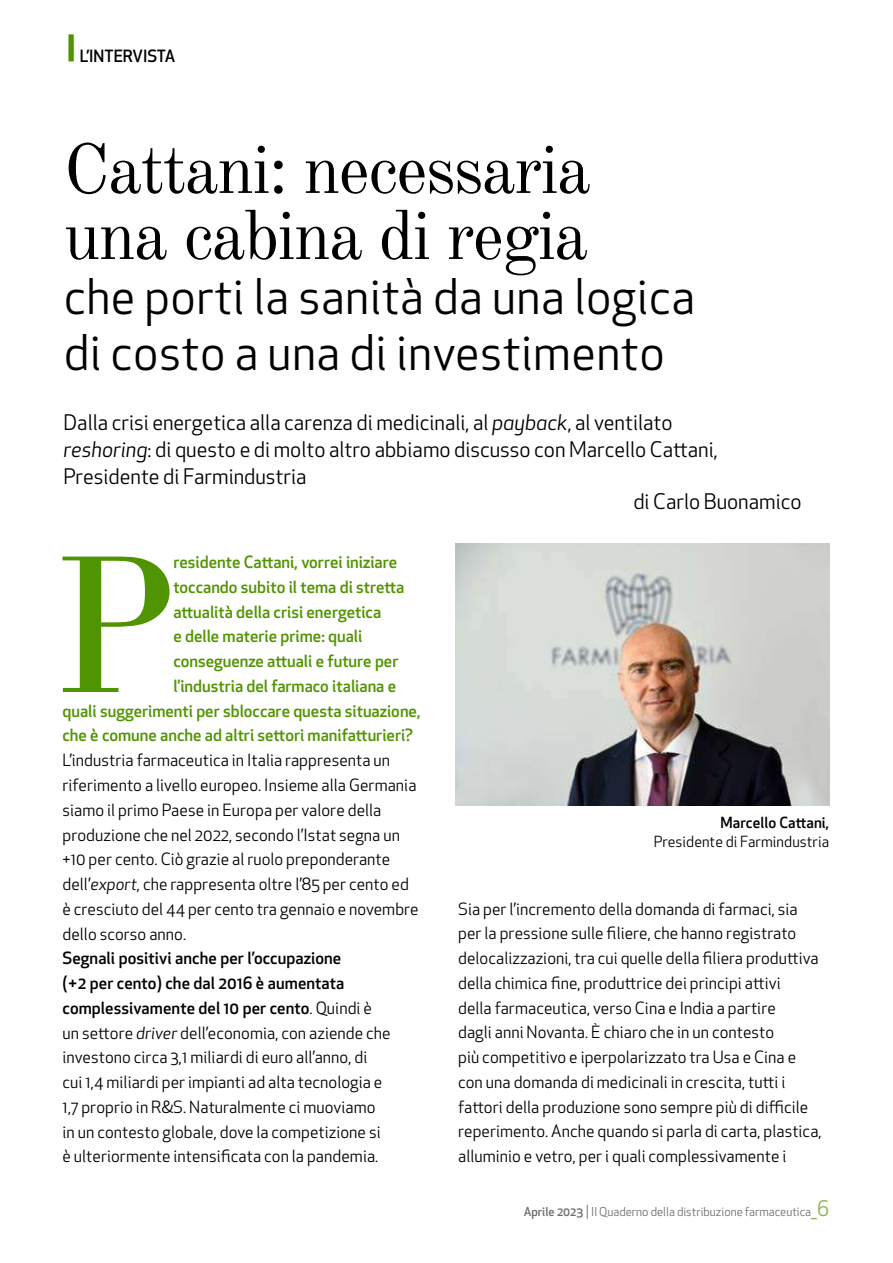
<style>
.page{position:relative;width:893px;height:1263px;background:#fff}
.page>*{position:absolute;margin:0;border:0;box-sizing:border-box;transform-origin:0 0}
.t1{font:191.85px "Bodoni BE";color:#519401}
.t2{font:69px/66px "Old Standard";letter-spacing:-.03em;color:#000}
.t3{font:48px/55.5px "Apex New";letter-spacing:.01em;color:#000}
.t4{font:21px/27px "Apex New";color:#000}
.t5{font:16.5px/24.8px "Apex New";letter-spacing:.005em;color:#000}
.t6{font:500 16.5px "Apex New";color:#519401}
.t7{font:500 16.5px "Apex New";color:#000}
.t8{font:15px "Apex New";letter-spacing:.005em;color:#000}
.t9{font:500 15px "Apex New";letter-spacing:.005em;color:#000}
.t10{font:12px "Apex New";color:#706f6f}
.s1{font-style:italic}
.s2{font-weight:500}
.s3{font-size:13.5px}
.s4{font-size:21px;color:#85b44d}
</style>
<div class="page">
<img style="left:455px;top:543px;width:374px;height:263px">
<p class="t7" style="left:68px;top:44px;width:109px"><sup>|</sup> L’INTERVISTA</p>
<h2 class="t2" style="left:64px;top:137px;width:529px">Cattani: necessaria una cabina di regia</h2>
<h3 class="t3" style="left:64px;top:269px;width:633px">che porti la sanità da una logica di costo a una di investimento</h3>
<p class="t4" style="left:64px;top:409px;width:656px">Dalla crisi energetica alla carenza di medicinali, al <span class="s1">payback</span>, al ventilato <span class="s1">reshoring</span>: di questo e di molto altro abbiamo discusso con Marcello Cattani,<br>Presidente di Farmindustria</p>
<h1 class="t1" style="left:57px;top:517px;width:117px">P</h1>
<p class="t6" style="left:173px;top:551px;width:225px">residente Cattani, vorrei iniziare</p>
<p class="t6" style="left:173px;top:576px;width:233px">toccando subito il tema di stretta</p>
<p class="t6" style="left:173px;top:601px;width:209px">attualità della crisi energetica</p>
<p class="t6" style="left:173px;top:625px;width:191px">e delle materie prime: quali</p>
<p class="t6" style="left:173px;top:650px;width:227px">conseguenze attuali e future per</p>
<p class="t6" style="left:173px;top:675px;width:224px">l’industria del farmaco italiana e</p>
<p class="t6" style="left:63px;top:700px;width:360px">quali suggerimenti per sbloccare questa situazione,</p>
<p class="t6" style="left:63px;top:724px;width:352px">che è comune anche ad altri settori manifatturieri?</p>
<p class="t5" style="left:63px;top:748px;width:358px">L’industria farmaceutica in Italia rappresenta un riferimento a livello europeo. Insieme alla Germania siamo il primo Paese in Europa per valore della produzione che nel 2022, secondo l’Istat segna un +10 per cento. Ciò grazie al ruolo preponderante dell’<span class="s1">export</span>, che rappresenta oltre l’85 per cento ed è cresciuto del 44 per cento tra gennaio e novembre dello scorso anno.</p>
<p class="t5" style="left:63px;top:946px;width:330px"><span class="s2">Segnali positivi anche per l’occupazione<br>(+2 per cento) che dal 2016 è aumentata complessivamente del 10 per cento</span>. Quindi è un settore <span class="s1">driver</span> dell’economia, con aziende che investono circa 3,1 miliardi di euro all’anno, di cui 1,4 miliardi per impianti ad alta tecnologia e 1,7 proprio in R&amp;S. Naturalmente ci muoviamo in un contesto globale, dove la competizione si è ulteriormente intensificata con la pandemia.</p>
<p class="t4" style="left:633px;top:488px;width:170px">di Carlo Buonamico</p>
<p class="t9" style="left:720px;top:812px;width:110px">Marcello Cattani,</p>
<p class="t8" style="left:654px;top:832px;width:177px">Presidente di Farmindustria</p>
<p class="t5" style="left:458px;top:896px;width:365px">Sia per l’incremento della domanda di farmaci, sia per la pressione sulle filiere, che hanno registrato delocalizzazioni, tra cui quelle della filiera produttiva della chimica fine, produttrice dei principi attivi<br>della farmaceutica, verso Cina e India a partire<br>dagli anni Novanta. È chiaro che in un contesto<br>più competitivo e iperpolarizzato tra Usa e Cina e con una domanda di medicinali in crescita, tutti i fattori della produzione sono sempre più di difficile reperimento. Anche quando si parla di carta, plastica, alluminio e vetro, per i quali complessivamente i</p>
<p class="t10" style="left:524px;top:1204px;width:307px"><span class="s2">Aprile 2023</span> <span class="s3">|</span> Il Quaderno della distribuzione farmaceutica<span class="s4">_6</span></p>
</div>
